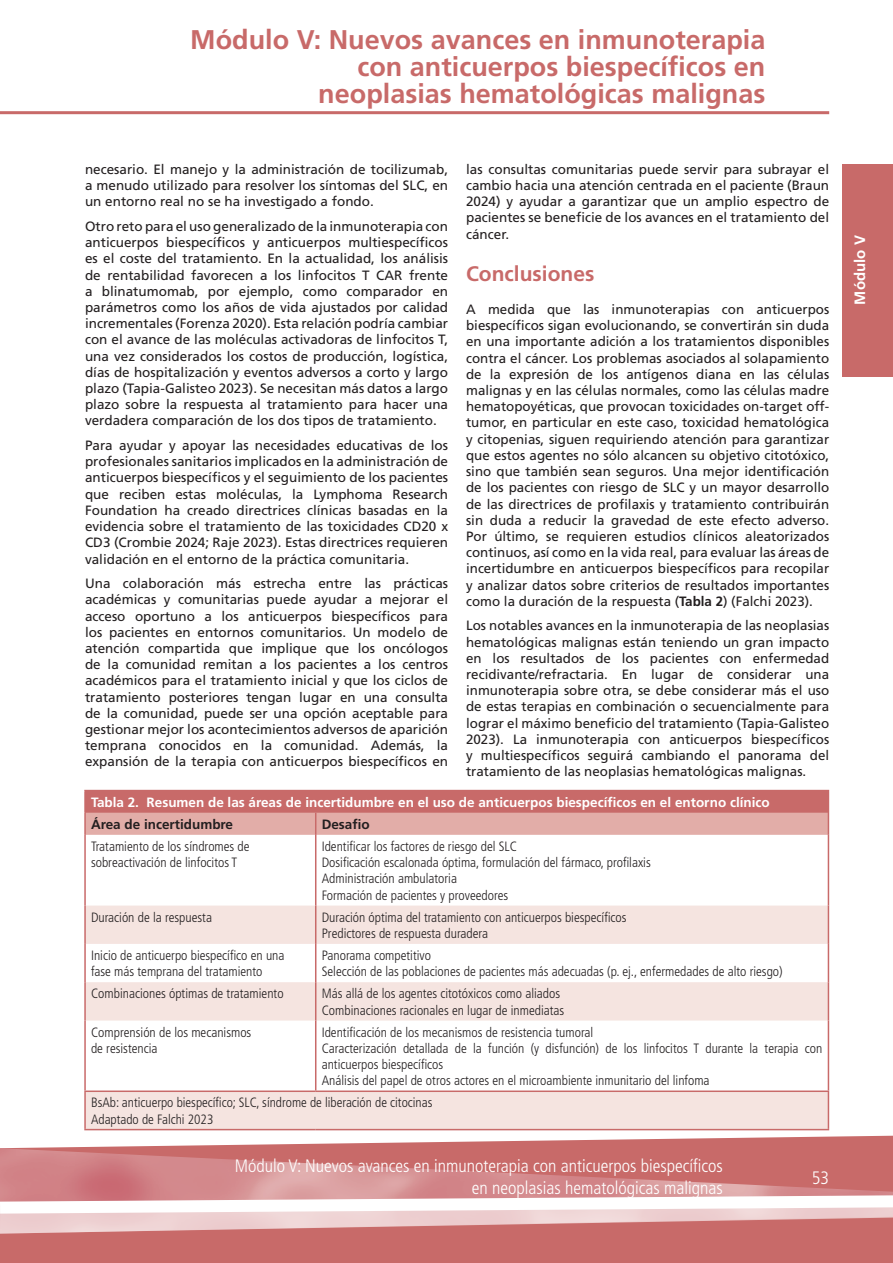
<style>
.page{position:relative;width:893px;height:1263px;background:#fff}
.page>*{position:absolute;margin:0;border:0;box-sizing:border-box;transform-origin:0 0}
.t1{font:700 27px/27px "Frutiger LT Std";color:#c86a69;text-align:right}
.t2{font:700 21px "Frutiger LT Std";color:#c86a69}
.t3{font:300 condensed 18px/21.6px "Frutiger LT Std";color:#fff;text-align:right}
.t4{font:700 15px "Frutiger LT Std";color:#fff}
.t5{font:13.5px/16.2px "Frutiger LT Std";color:#231f20;text-align:justify}
.t6{font:300 condensed 13.5px/16.2px "Frutiger LT Std";color:#231f20}
.t7{font:700 13.5px "Frutiger LT Std";color:#fff}
.t8{font:700 13.5px "Frutiger LT Std";color:#231f20}
.s1{font-weight:700}
</style>
<div class="page">
<hr style="left:0;top:111px;width:829px;height:3px;background:#c86a69">
<svg style="left:0;top:1135px;width:893px;height:128px;fill:#c86a69"></svg>
<img style="left:0;top:1148px;width:893px;height:34px">
<svg style="left:0;top:1182px;width:893px;height:51px"></svg>
<div style="left:842px;top:164px;width:51px;height:212px;background:#c86a69"></div>
<svg style="left:86px;top:905px;width:742px;height:224px;fill:#f5e4e0"></svg>
<hr style="left:84px;top:791px;width:2px;height:22px;background:#c86a69">
<hr style="left:84px;top:813px;width:2px;height:22px;background:#c86a69">
<hr style="left:84px;top:835px;width:2px;height:70px;background:#c86a69">
<hr style="left:828px;top:835px;width:1px;height:70px;background:#c86a69">
<hr style="left:84px;top:905px;width:2px;height:39px;background:#c86a69">
<hr style="left:828px;top:905px;width:1px;height:39px;background:#c86a69">
<hr style="left:84px;top:944px;width:2px;height:38px;background:#c86a69">
<hr style="left:828px;top:944px;width:1px;height:38px;background:#c86a69">
<hr style="left:84px;top:982px;width:2px;height:38px;background:#c86a69">
<hr style="left:828px;top:982px;width:1px;height:38px;background:#c86a69">
<hr style="left:84px;top:1020px;width:2px;height:70px;background:#c86a69">
<hr style="left:828px;top:1020px;width:1px;height:70px;background:#c86a69">
<hr style="left:84px;top:1092px;width:2px;height:37px;background:#c86a69">
<hr style="left:828px;top:1092px;width:1px;height:37px;background:#c86a69">
<hr style="left:315px;top:835px;width:1px;height:70px;background:#c86a69">
<hr style="left:315px;top:905px;width:1px;height:39px;background:#c86a69">
<hr style="left:315px;top:944px;width:1px;height:38px;background:#c86a69">
<hr style="left:315px;top:982px;width:1px;height:38px;background:#c86a69">
<hr style="left:315px;top:1020px;width:1px;height:70px;background:#c86a69">
<hr style="left:84px;top:790px;width:232px;height:1px;background:#c86a69">
<hr style="left:316px;top:790px;width:513px;height:1px;background:#c86a69">
<svg style="left:85px;top:791px;width:744px;height:44px;background:#d58b88"></svg>
<hr style="left:84px;top:1090px;width:232px;height:2px;background:#c86a69">
<hr style="left:316px;top:1090px;width:513px;height:2px;background:#c86a69">
<hr style="left:84px;top:1129px;width:232px;height:1px;background:#c86a69">
<hr style="left:316px;top:1129px;width:513px;height:1px;background:#c86a69">
<h1 class="t1" style="left:190px;top:26px;width:577px">Módulo V: Nuevos avances en inmunoterapia con anticuerpos biespecíficos en<br>neoplasias hematológicas malignas</h1>
<p class="t5" style="left:85px;top:161px;width:365px">necesario. El manejo y la administración de tocilizumab, a menudo utilizado para resolver los síntomas del SLC, en un entorno real no se ha investigado a fondo.</p>
<p class="t5" style="left:85px;top:218px;width:365px">Otro reto para el uso generalizado de la inmunoterapia con anticuerpos biespecíficos y anticuerpos multiespecíficos es el coste del tratamiento. En la actualidad, los análisis de rentabilidad favorecen a los linfocitos T CAR frente a blinatumomab, por ejemplo, como comparador en parámetros como los años de vida ajustados por calidad incrementales (Forenza 2020). Esta relación podría cambiar con el avance de las moléculas activadoras de linfocitos T, una vez considerados los costos de producción, logística, días de hospitalización y eventos adversos a corto y largo plazo (Tapia-Galisteo 2023). Se necesitan más datos a largo plazo sobre la respuesta al tratamiento para hacer una verdadera comparación de los dos tipos de tratamiento.</p>
<p class="t5" style="left:85px;top:437px;width:365px">Para ayudar y apoyar las necesidades educativas de los profesionales sanitarios implicados en la administración de anticuerpos biespecíficos y el seguimiento de los pacientes que reciben estas moléculas, la Lymphoma Research Foundation ha creado directrices clínicas basadas en la evidencia sobre el tratamiento de las toxicidades CD20 x CD3 (Crombie 2024; Raje 2023). Estas directrices requieren validación en el entorno de la práctica comunitaria.</p>
<p class="t5" style="left:85px;top:575px;width:365px">Una colaboración más estrecha entre las prácticas académicas y comunitarias puede ayudar a mejorar el acceso oportuno a los anticuerpos biespecíficos para los pacientes en entornos comunitarios. Un modelo de atención compartida que implique que los oncólogos de la comunidad remitan a los pacientes a los centros académicos para el tratamiento inicial y que los ciclos de tratamiento posteriores tengan lugar en una consulta de la comunidad, puede ser una opción aceptable para gestionar mejor los acontecimientos adversos de aparición temprana conocidos en la comunidad. Además, la expansión de la terapia con anticuerpos biespecíficos en</p>
<p class="t5" style="left:466px;top:161px;width:365px">las consultas comunitarias puede servir para subrayar el cambio hacia una atención centrada en el paciente (Braun 2024) y ayudar a garantizar que un amplio espectro de pacientes se beneficie de los avances en el tratamiento del cáncer.</p>
<h2 class="t2" style="left:466px;top:261px;width:130px">Conclusiones</h2>
<p class="t5" style="left:466px;top:301px;width:365px">A medida que las inmunoterapias con anticuerpos biespecíficos sigan evolucionando, se convertirán sin duda en una importante adición a los tratamientos disponibles contra el cáncer. Los problemas asociados al solapamiento de la expresión de los antígenos diana en las células malignas y en las células normales, como las células madre hematopoyéticas, que provocan toxicidades on-target off&shy;tumor, en particular en este caso, toxicidad hematológica y citopenias, siguen requiriendo atención para garantizar que estos agentes no sólo alcancen su objetivo citotóxico, sino que también sean seguros. Una mejor identificación de los pacientes con riesgo de SLC y un mayor desarrollo de las directrices de profilaxis y tratamiento contribuirán sin duda a reducir la gravedad de este efecto adverso.<br>Por último, se requieren estudios clínicos aleatorizados continuos, así como en la vida real, para evaluar las áreas de incertidumbre en anticuerpos biespecíficos para recopilar y analizar datos sobre criterios de resultados importantes como la duración de la respuesta (<span class="s1">Tabla 2</span>) (Falchi 2023).</p>
<p class="t5" style="left:466px;top:618px;width:365px">Los notables avances en la inmunoterapia de las neoplasias hematológicas malignas están teniendo un gran impacto en los resultados de los pacientes con enfermedad recidivante/refractaria. En lugar de considerar una inmunoterapia sobre otra, se debe considerar más el uso de estas terapias en combinación o secuencialmente para lograr el máximo beneficio del tratamiento (Tapia-Galisteo 2023). La inmunoterapia con anticuerpos biespecíficos y multiespecíficos seguirá cambiando el panorama del tratamiento de las neoplasias hematológicas malignas.</p>
<p class="t7" style="left:91px;top:794px;width:680px">Tabla 2. Resumen de las áreas de incertidumbre en el uso de anticuerpos biespecíficos en el entorno clínico</p>
<p class="t8" style="left:91px;top:816px;width:144px">Área de incertidumbre</p>
<p class="t8" style="left:322px;top:816px;width:50px">Desafio</p>
<p class="t6" style="left:91px;top:838px;width:160px">Tratamiento de los síndromes de sobreactivación de linfocitos T</p>
<p class="t6" style="left:322px;top:838px;width:331px">Identificar los factores de riesgo del SLC<br>Dosificación escalonada óptima, formulación del fármaco, profilaxis Administración ambulatoria<br>Formación de pacientes y proveedores</p>
<p class="t6" style="left:91px;top:909px;width:123px">Duración de la respuesta</p>
<p class="t6" style="left:322px;top:909px;width:306px">Duración óptima del tratamiento con anticuerpos biespecíficos<br>Predictores de respuesta duradera</p>
<p class="t6" style="left:91px;top:947px;width:195px">Inicio de anticuerpo biespecífico en una fase más temprana del tratamiento</p>
<p class="t6" style="left:322px;top:947px;width:462px">Panorama competitivo<br>Selección de las poblaciones de pacientes más adecuadas (p. ej., enfermedades de alto riesgo)</p>
<p class="t6" style="left:91px;top:986px;width:194px">Combinaciones óptimas de tratamiento</p>
<p class="t6" style="left:322px;top:986px;width:244px">Más allá de los agentes citotóxicos como aliados<br>Combinaciones racionales en lugar de inmediatas</p>
<p class="t6" style="left:91px;top:1024px;width:162px">Comprensión de los mecanismos de resistencia</p>
<p class="t6" style="left:322px;top:1024px;width:502px">Identificación de los mecanismos de resistencia tumoral<br>Caracterización detallada de la función (y disfunción) de los linfocitos T durante la terapia con anticuerpos biespecíficos<br>Análisis del papel de otros actores en el microambiente inmunitario del linfoma</p>
<p class="t6" style="left:91px;top:1095px;width:343px">BsAb: anticuerpo biespecífico; SLC, síndrome de liberación de citocinas<br>Adaptado de Falchi 2023</p>
<h3 class="t3" style="left:235px;top:1155px;width:489px">Módulo V: Nuevos avances en inmunoterapia con anticuerpos biespecíficos en neoplasias hematológicas malignas</h3>
<h3 class="t3" style="left:812px;top:1167px;width:19px">53</h3>
<p class="t4" style="left:851px;top:305px;width:71px;rotate:-90deg">Módulo V</p>
</div>
